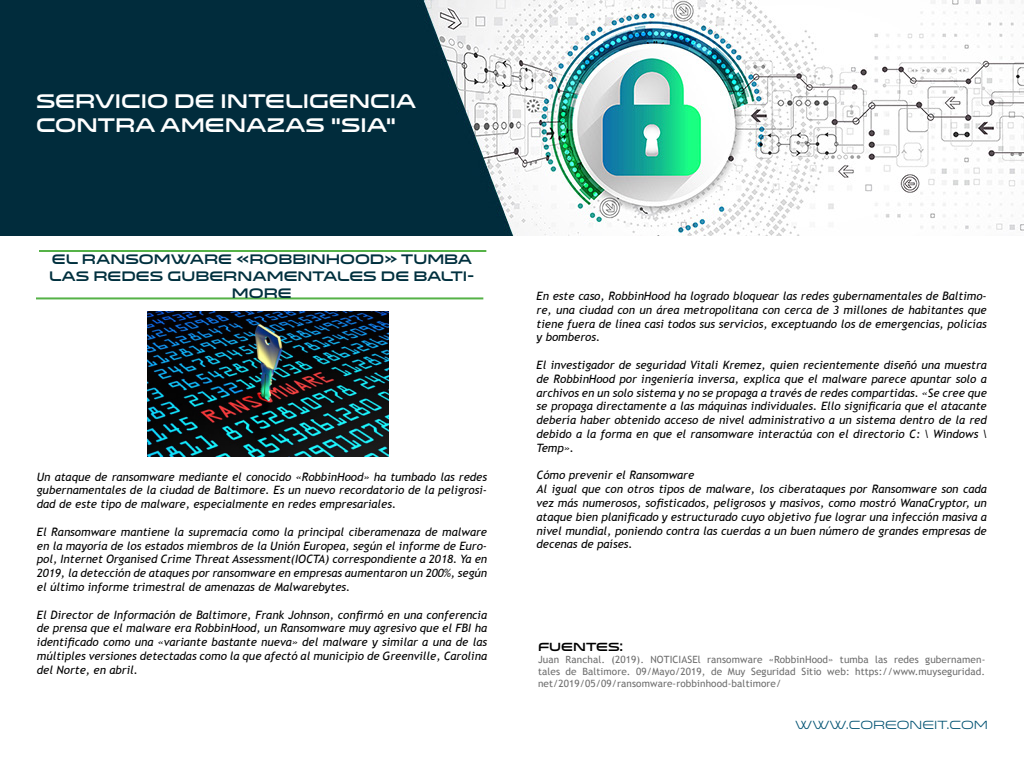
<style>
.page{position:relative;width:1024px;height:768px;background:#fff}
.page>*{position:absolute;margin:0;border:0;box-sizing:border-box;transform-origin:0 0}
.t1{font:20px/24px "Venera 900";color:#fff}
.t2{font:14px/16.8px "Venera 900";color:#00303e;text-align:center}
.t3{font:12px "Venera 500";color:#005272}
.t4{font:12px "Venera 900";color:#000}
.t5{font:italic 11.5px/13.8px "Trebuchet MS";color:#000;text-align:justify}
.t6{font:10px/12px "Trebuchet MS";letter-spacing:.01em;color:#6e6e6e;text-align:justify}
</style>
<div class="page">
<img style="left:0;top:0;width:1024px;height:236px">
<hr style="left:36px;top:297px;width:447px;height:2px;background:#55b247">
<hr style="left:39px;top:250px;width:447px;height:2px;background:#55b247">
<img style="left:147px;top:312px;width:242px;height:144px">
<h1 class="t1" style="left:36px;top:89px;width:382px">SERVICIO DE INTELIGENCIA<br>CONTRA AMENAZAS “SIA”</h1>
<p class="t2" style="left:49px;top:251px;width:427px">EL RANSOMWARE «ROBBINHOOD» TUMBA<br>LAS REDES GUBERNAMENTALES DE BALTI-<br>MORE</p>
<p class="t5" style="left:37px;top:470px;width:452px">Un ataque de ransomware mediante el conocido «RobbinHood» ha tumbado las redes gubernamentales de la ciudad de Baltimore. Es un nuevo recordatorio de la peligrosi&shy;dad de este tipo de malware, especialmente en redes empresariales.</p>
<p class="t5" style="left:37px;top:525px;width:452px">El Ransomware mantiene la supremacía como la principal ciberamenaza de malware en la mayoría de los estados miembros de la Unión Europea, según el informe de Euro&shy;pol, Internet Organised Crime Threat Assessment(IOCTA) correspondiente a 2018. Ya en 2019, la detección de ataques por ransomware en empresas aumentaron un 200%, según el último informe trimestral de amenazas de Malwarebytes.</p>
<p class="t5" style="left:37px;top:608px;width:452px">El Director de Información de Baltimore, Frank Johnson, confirmó en una conferencia de prensa que el malware era RobbinHood, un Ransomware muy agresivo que el FBI ha identificado como una «variante bastante nueva» del malware y similar a una de las múltiples versiones detectadas como la que afectó al municipio de Greenville, Carolina del Norte, en abril.</p>
<p class="t5" style="left:537px;top:289px;width:452px">En este caso, RobbinHood ha logrado bloquear las redes gubernamentales de Baltimo&shy;re, una ciudad con un área metropolitana con cerca de 3 millones de habitantes que tiene fuera de línea casi todos sus servicios, exceptuando los de emergencias, policías y bomberos.</p>
<p class="t5" style="left:537px;top:358px;width:452px">El investigador de seguridad Vitali Kremez, quien recientemente diseñó una muestra de RobbinHood por ingeniería inversa, explica que el malware parece apuntar solo a archivos en un solo sistema y no se propaga a través de redes compartidas. «Se cree que se propaga directamente a las máquinas individuales. Ello significaría que el atacante debería haber obtenido acceso de nivel administrativo a un sistema dentro de la red debido a la forma en que el ransomware interactúa con el directorio C: \ Windows \ Temp».</p>
<p class="t5" style="left:537px;top:468px;width:159px">Cómo prevenir el Ransomware</p>
<p class="t5" style="left:537px;top:482px;width:452px">Al igual que con otros tipos de malware, los ciberataques por Ransomware son cada vez más numerosos, sofisticados, peligrosos y masivos, como mostró WanaCryptor, un ataque bien planificado y estructurado cuyo objetivo fue lograr una infección masiva a nivel mundial, poniendo contra las cuerdas a un buen número de grandes empresas de decenas de países.</p>
<p class="t4" style="left:538px;top:639px;width:87px">FUENTES:</p>
<p class="t6" style="left:538px;top:653px;width:449px">Juan Ranchal. (2019). NOTICIASEl ransomware «RobbinHood» tumba las redes gubernamen&shy;tales de Baltimore. 09/Mayo/2019, de Muy Seguridad Sitio web: https://www.muyseguridad. net/2019/05/09/ransomware-robbinhood-baltimore/</p>
<p class="t3" style="left:795px;top:718px;width:194px">WWW.COREONEIT.COM</p>
</div>
